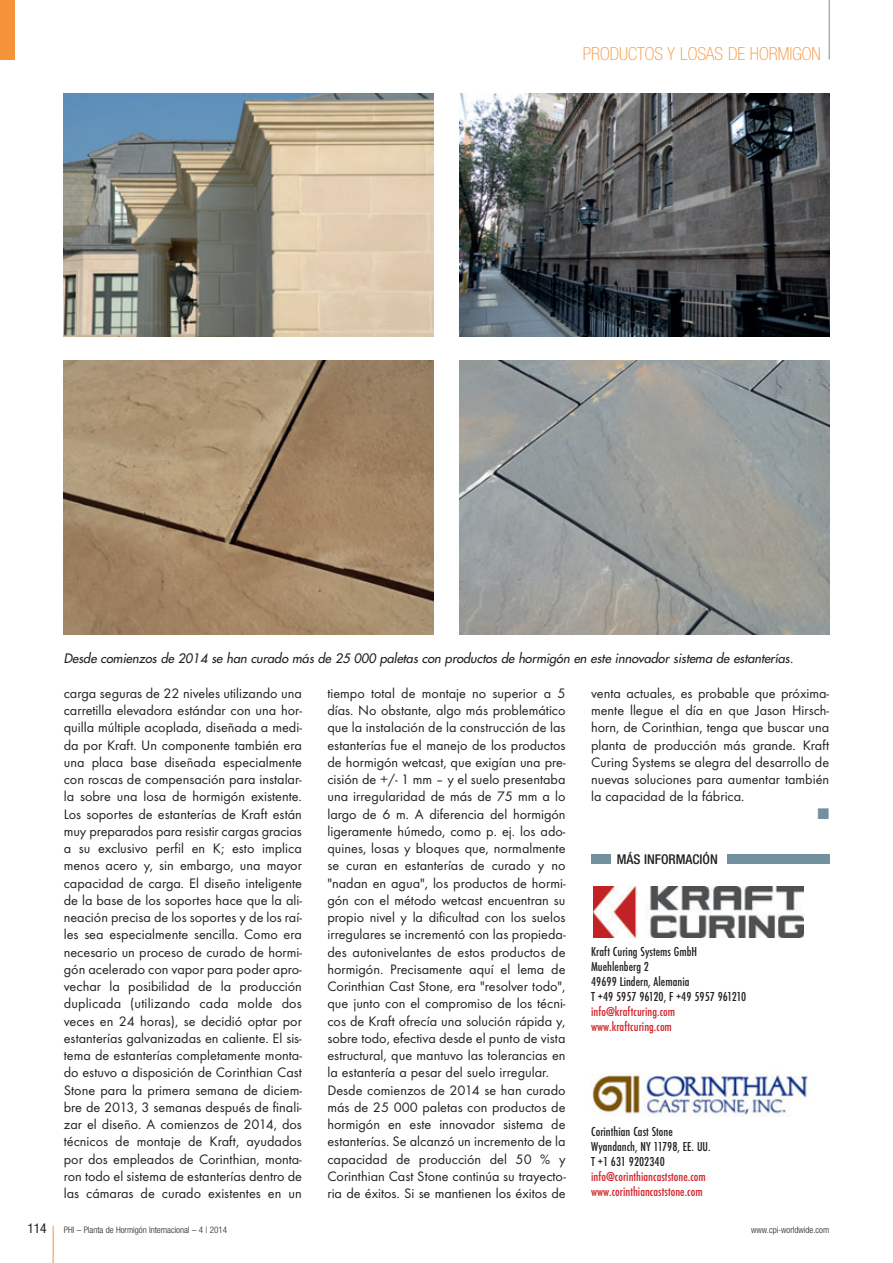
<style>
.page{position:relative;width:893px;height:1263px;background:#fff}
.page>*{position:absolute;margin:0;border:0;box-sizing:border-box;transform-origin:0 0}
.t1{font:100 condensed 18px "Helvetica Neue";color:#f69238}
.t2{font:14.25px/17.2px "Futura T";color:#231f20;text-align:justify}
.t3{font:500 condensed 13.5px/15px "Futura T";letter-spacing:.005em;color:#231f20}
.t4{font:500 condensed 13.5px/15px "Futura T";letter-spacing:.005em;color:#d1232a}
.t5{font:500 condensed 13.5px "Helvetica Neue";color:#231f20}
.t6{font:condensed 13.5px "Helvetica Neue";color:#231f20}
.t7{font:italic 12.75px "Futura";color:#231f20}
.t8{font:300 condensed 9px "Helvetica Neue";color:#231f20}
</style>
<div class="page">
<hr style="left:53px;top:1226px;width:1px;height:37px;background:#f69238">
<hr style="left:829px;top:0;width:1px;height:60px;background:#73909f">
<div style="left:0;top:0;width:15px;height:60px;background:#f69238"></div>
<img style="left:593px;top:887px;width:211px;height:50px">
<div style="left:591px;top:854px;width:19px;height:10px;background:#73909f"></div>
<div style="left:727px;top:854px;width:102px;height:10px;background:#73909f"></div>
<img style="left:592px;top:1073px;width:216px;height:44px">
<img style="left:64px;top:94px;width:370px;height:243px">
<img style="left:459px;top:94px;width:370px;height:243px">
<img style="left:64px;top:360px;width:370px;height:275px">
<img style="left:459px;top:360px;width:370px;height:275px">
<p class="t1" style="left:583px;top:43px;width:239px">PRODUCTOS Y LOSAS DE HORMIGON</p>
<p class="t7" style="left:64px;top:650px;width:734px">Desde comienzos de 2014 se han curado más de 25 000 paletas con productos de hormigón en este innovador sistema de estanterías.</p>
<p class="t2" style="left:64px;top:684px;width:240px">carga seguras de 22 niveles utilizando una carretilla elevadora estándar con una hor&shy;quilla múltiple acoplada, diseñada a medi&shy;da por Kraft. Un componente también era una placa base diseñada especialmente con roscas de compensación para instalar&shy;la sobre una losa de hormigón existente.<br>Los soportes de estanterías de Kraft están muy preparados para resistir cargas gracias a su exclusivo perfil en K; esto implica menos acero y, sin embargo, una mayor capacidad de carga. El diseño inteligente de la base de los soportes hace que la ali&shy;neación precisa de los soportes y de los raí&shy;les sea especialmente sencilla. Como era necesario un proceso de curado de hormi&shy;gón acelerado con vapor para poder apro&shy;vechar la posibilidad de la producción duplicada (utilizando cada molde dos veces en 24 horas), se decidió optar por estanterías galvanizadas en caliente. El sis&shy;tema de estanterías completamente monta&shy;do estuvo a disposición de Corinthian Cast Stone para la primera semana de diciem&shy;bre de 2013, 3 semanas después de finali&shy;zar el diseño. A comienzos de 2014, dos técnicos de montaje de Kraft, ayudados por dos empleados de Corinthian, monta&shy;ron todo el sistema de estanterías dentro de las cámaras de curado existentes en un</p>
<p class="t2" style="left:327px;top:684px;width:240px;text-align:left">tiempo total de montaje no superior a 5 días. No obstante, algo más problemático que la instalación de la construcción de las estanterías fue el manejo de los productos de hormigón wetcast, que exigían una pre&shy;cisión de +/- 1 mm – y el suelo presentaba una irregularidad de más de 75 mm a lo largo de 6 m. A diferencia del hormigón ligeramente húmedo, como p. ej. los ado&shy;quines, losas y bloques que, normalmente se curan en estanterías de curado y no "nadan en agua", los productos de hormi&shy;gón con el método wetcast encuentran su propio nivel y la dificultad con los suelos irregulares se incrementó con las propieda&shy;des autonivelantes de estos productos de hormigón. Precisamente aquí el lema de Corinthian Cast Stone, era "resolver todo", que junto con el compromiso de los técni&shy;cos de Kraft ofrecía una solución rápida y, sobre todo, efectiva desde el punto de vista estructural, que mantuvo las tolerancias en la estantería a pesar del suelo irregular.<br>Desde comienzos de 2014 se han curado más de 25 000 paletas con productos de hormigón en este innovador sistema de estanterías. Se alcanzó un incremento de la capacidad de producción del 50 % y Corinthian Cast Stone continúa su trayecto&shy;ria de éxitos. Si se mantienen los éxitos de</p>
<p class="t2" style="left:591px;top:684px;width:240px">venta actuales, es probable que próxima&shy;mente llegue el día en que Jason Hirsch - horn, de Corinthian, tenga que buscar una planta de producción más grande. Kraft Curing Systems se alegra del desarrollo de nuevas soluciones para aumentar también la capacidad de la fábrica.</p>
<p class="t5" style="left:617px;top:851px;width:102px">MÁS INFORMACIÓN</p>
<p class="t3" style="left:591px;top:944px;width:157px">Kraft Curing Systems GmbH<br>Muehlenberg 2<br>49699 Lindern, Alemania<br>T +49 5957 96120, F +49 5957 961210</p>
<p class="t4" style="left:591px;top:1004px;width:86px">info@kraftcuring.com www.kraftcuring.com</p>
<p class="t3" style="left:591px;top:1124px;width:121px">Corinthian Cast Stone<br>Wyandanch, NY 11798, EE. UU.<br>T +1 631 9202340</p>
<p class="t4" style="left:591px;top:1169px;width:116px">info@corinthiancaststone.com www.corinthiancaststone.com</p>
<p class="t6" style="left:27px;top:1220px;width:21px">114</p>
<p class="t8" style="left:64px;top:1224px;width:165px">PHI – Planta de Hormigón Internacional – 4 | 2014</p>
<p class="t8" style="left:751px;top:1224px;width:79px">www.cpi-worldwide.com</p>
</div>
